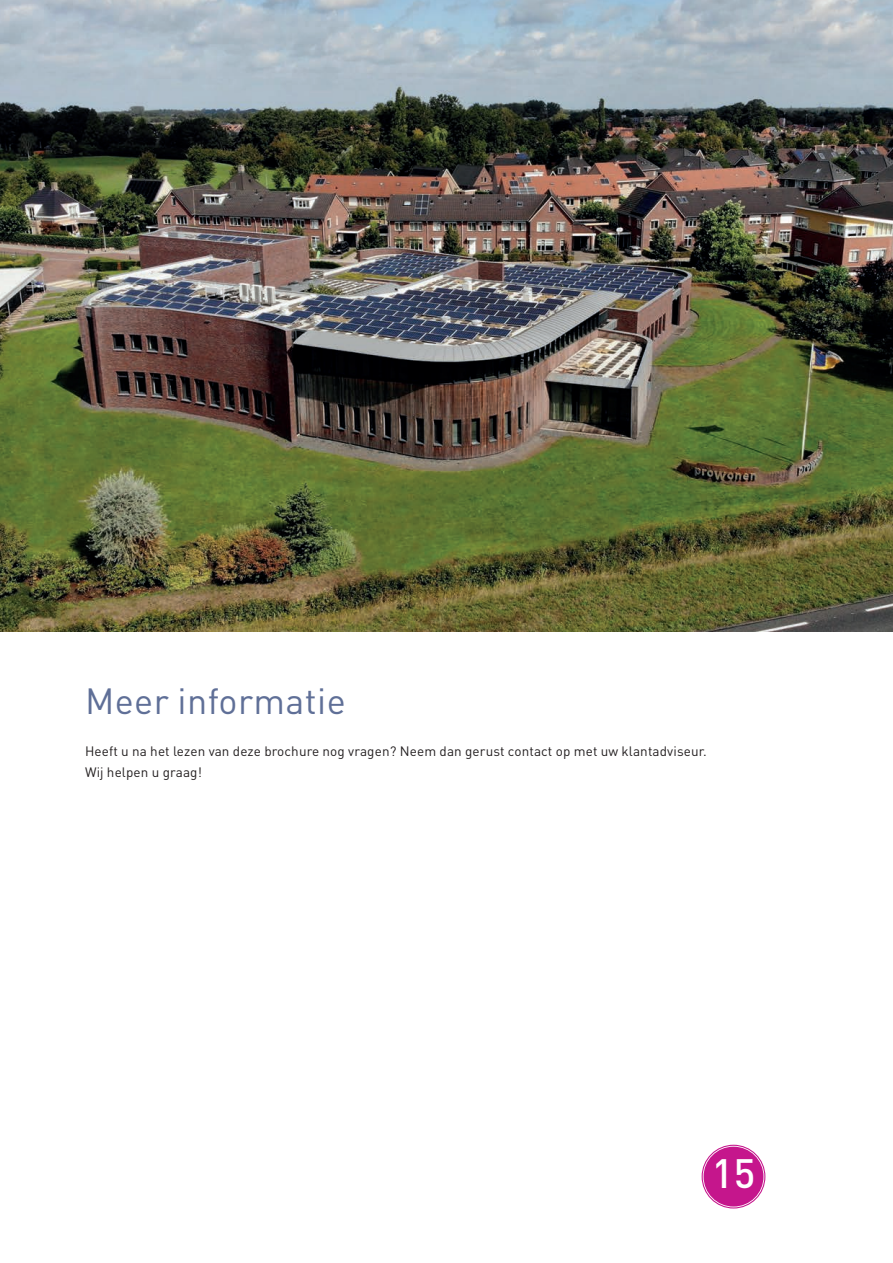
<style>
.page{position:relative;width:893px;height:1263px;background:#fff}
.page>*{position:absolute;margin:0;border:0;box-sizing:border-box;transform-origin:0 0}
.t1{font:500 40.5px "DIN Pro";color:#fff}
.t2{font:36px "DIN Pro";letter-spacing:.01em;color:#5f6f97}
.t3{font:13.5px/21px "DIN Pro";letter-spacing:.01em;color:#231f20}
</style>
<div class="page">
<img style="left:0;top:0;width:893px;height:631px">
<div style="left:702px;top:1145px;width:63px;height:63px;border:1px solid #c5168c;border-radius:50%"></div>
<div style="left:704px;top:1147px;width:59px;height:59px;background:#c5168c;border-radius:50%"></div>
<h2 class="t2" style="left:85px;top:677px;width:262px">Meer informatie</h2>
<p class="t3" style="left:85px;top:740px;width:623px">Heeft u na het lezen van deze brochure nog vragen? Neem dan gerust contact op met uw klantadviseur.<br>Wij helpen u graag!</p>
<h1 class="t1" style="left:712px;top:1146px;width:45px">15</h1>
</div>
